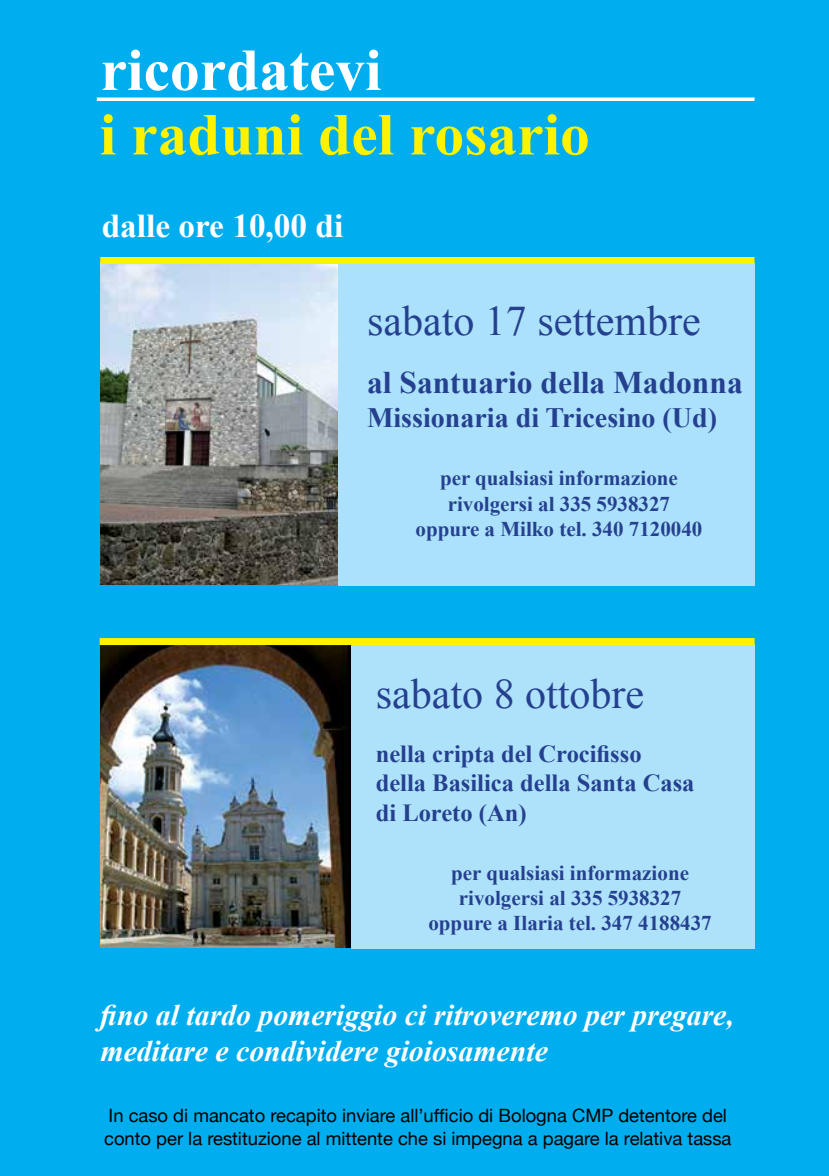
<style>
.page{position:relative;width:829px;height:1176px;background:#fff}
.page>*{position:absolute;margin:0;border:0;box-sizing:border-box;transform-origin:0 0}
.t1{font:700 59.5px "Times New Roman";color:#fff200}
.t2{font:700 59.5px "Times New Roman";color:#fff}
.t3{font:42px "Times New Roman";color:#25408f}
.t4{font:700 33.25px "Times New Roman";color:#fff}
.t5{font:700 31.5px "Times New Roman";color:#25408f}
.t6{font:italic 700 29.75px/35.7px "Times New Roman";color:#fff}
.t7{font:700 28px "Times New Roman";color:#25408f}
.t8{font:700 24.5px/29.4px "Times New Roman";color:#25408f}
.t9{font:700 21px/25.2px "Times New Roman";color:#25408f;text-align:center}
.t10{font:18.38px/22.1px "Helvetica Neue";color:#000}
</style>
<div class="page">
<div style="left:0;top:0;width:828px;height:1176px;background:#00aeef"></div>
<svg style="left:97px;top:97px;width:657px;height:4px;background:#dff4fc"></svg>
<img style="left:100px;top:264px;width:238px;height:320px">
<div style="left:338px;top:264px;width:416px;height:322px;background:#abe1fa"></div>
<img style="left:100px;top:645px;width:251px;height:302px">
<div style="left:351px;top:644px;width:403px;height:304px;background:#aee2fa"></div>
<div style="left:100px;top:257px;width:654px;height:7px;background:#fff200"></div>
<div style="left:100px;top:638px;width:654px;height:7px;background:#fff200"></div>
<h1 class="t2" style="left:100px;top:29px;width:282px">ricordatevi</h1>
<h1 class="t1" style="left:100px;top:93px;width:491px">i raduni del rosario</h1>
<h3 class="t4" style="left:102px;top:203px;width:243px">dalle ore 10,00 di</h3>
<h2 class="t3" style="left:367px;top:293px;width:335px">sabato 17 settembre</h2>
<h3 class="t5" style="left:367px;top:361px;width:377px">al Santuario della Madonna</h3>
<h3 class="t7" style="left:367px;top:398px;width:351px">Missionaria di Tricesino (Ud)</h3>
<p class="t9" style="left:415px;top:465px;width:288px">per qualsiasi informazione rivolgersi al 335 5938327 oppure a Milko tel. 340 7120040</p>
<h2 class="t3" style="left:376px;top:665px;width:270px">sabato 8 ottobre</h2>
<p class="t8" style="left:376px;top:738px;width:320px">nella cripta del Crocifisso della Basilica della Santa Casa di Loreto (An)</p>
<p class="t9" style="left:428px;top:859px;width:285px">per qualsiasi informazione rivolgersi al 335 5938327 oppure a Ilaria tel. 347 4188437</p>
<h3 class="t6" style="left:100px;top:996px;width:635px">fino al tardo pomeriggio ci ritroveremo per pregare, meditare e condividere gioiosamente</h3>
<p class="t10" style="left:104px;top:1104px;width:628px">In caso di mancato recapito inviare all’ufficio di Bologna CMP detentore del conto per la restituzione al mittente che si impegna a pagare la relativa tassa</p>
</div>
